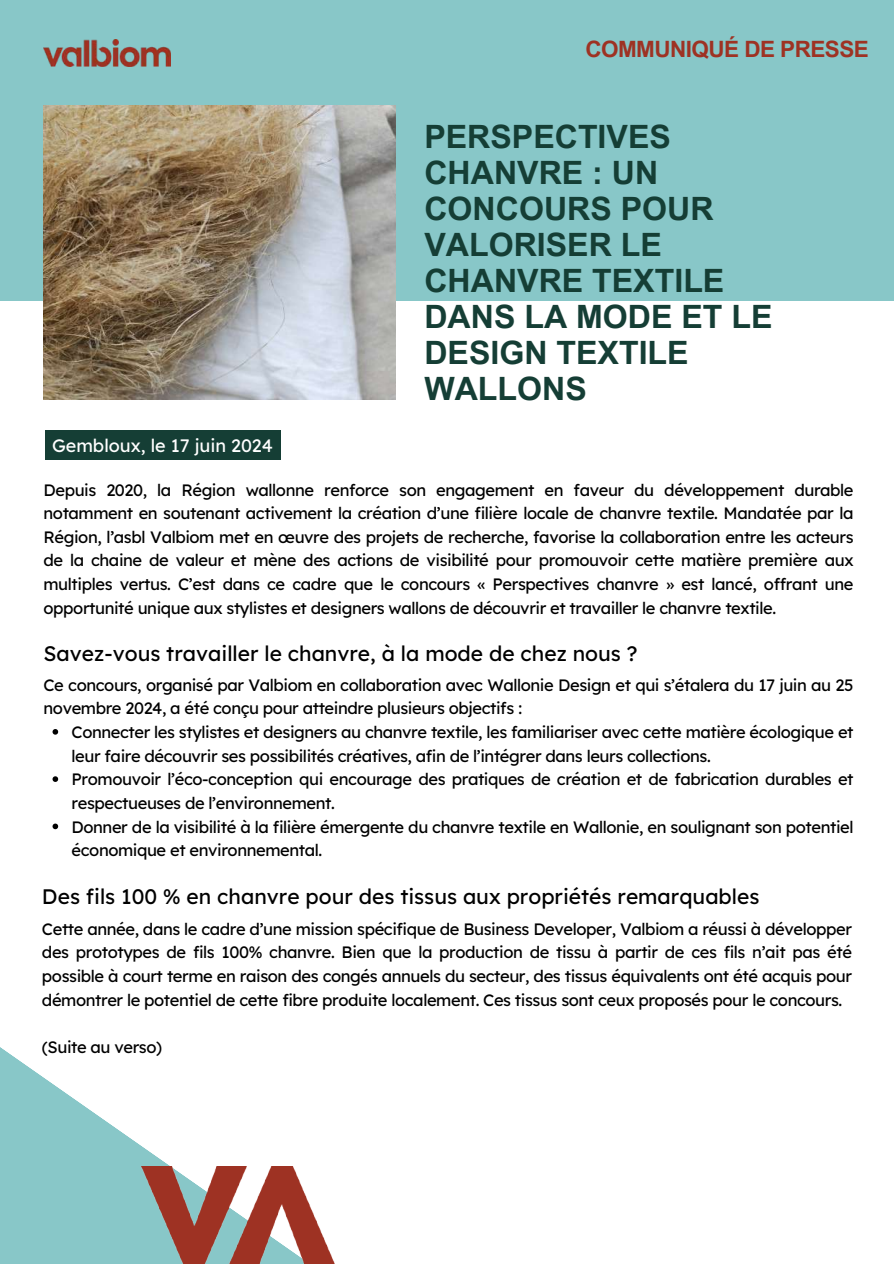
<style>
.page{position:relative;width:894px;height:1264px;background:#fff}
.page>*{position:absolute;margin:0;border:0;box-sizing:border-box;transform-origin:0 0}
.t1{font:700 32.1px/36px "Arial MT Pro";color:#153e35}
.t2{font:700 22.5px "Arial MT Pro";letter-spacing:-.025em;color:#9e3223}
.t3{font:21px "Lexend Deca";color:#000}
.t4{font:18px "Lexend Deca";color:#fff}
.t5{font:16.5px/23.7px "Lexend Deca";letter-spacing:-.025em;color:#000;text-align:justify}
</style>
<div class="page">
<div style="left:0;top:0;width:893px;height:300px;background:#88c7c8"></div>
<svg style="left:0;top:1047px;width:170px;height:216px;fill:#88c7c8"></svg>
<img style="left:141px;top:1166px;width:194px;height:97px">
<img style="left:43px;top:106px;width:353px;height:293px">
<img style="left:43px;top:40px;width:128px;height:27px">
<div style="left:45px;top:430px;width:235px;height:30px;background:#153e35"></div>
<svg style="left:52px;top:729px;width:6px;height:5px"></svg>
<svg style="left:52px;top:776px;width:6px;height:6px"></svg>
<svg style="left:52px;top:823px;width:6px;height:6px"></svg>
<h2 class="t2" style="left:585px;top:41px;width:285px">COMMUNIQUÉ DE PRESSE</h2>
<p class="t4" style="left:52px;top:434px;width:222px">Gembloux, le 17 juin 2024</p>
<h1 class="t1" style="left:424px;top:122px;width:349px">PERSPECTIVES<br>CHANVRE : UN<br>CONCOURS POUR<br>VALORISER LE<br>CHANVRE TEXTILE<br>DANS LA MODE ET LE<br>DESIGN TEXTILE<br>WALLONS</h1>
<p class="t5" style="left:43px;top:477px;width:811px">Depuis 2020, la Région wallonne renforce son engagement en faveur du développement durable notamment en soutenant activement la création d’une filière locale de chanvre textile. Mandatée par la Région, l’asbl Valbiom met en œuvre des projets de recherche, favorise la collaboration entre les acteurs de la chaine de valeur et mène des actions de visibilité pour promouvoir cette matière première aux multiples vertus. C’est dans ce cadre que le concours « Perspectives chanvre » est lancé, offrant une opportunité unique aux stylistes et designers wallons de découvrir et travailler le chanvre textile.</p>
<p class="t3" style="left:43px;top:639px;width:595px">Savez-vous travailler le chanvre, à la mode de chez nous ?</p>
<p class="t5" style="left:43px;top:672px;width:811px">Ce concours, organisé par Valbiom en collaboration avec Wallonie Design et qui s’étalera du 17 juin au 25 novembre 2024, a été conçu pour atteindre plusieurs objectifs :</p>
<p class="t5" style="left:72px;top:720px;width:783px;text-align:left">Connecter les stylistes et designers au chanvre textile, les familiariser avec cette matière écologique et leur faire découvrir ses possibilités créatives, afin de l’intégrer dans leurs collections.<br>Promouvoir l’éco-conception qui encourage des pratiques de création et de fabrication durables et respectueuses de l’environnement.<br>Donner de la visibilité à la filière émergente du chanvre textile en Wallonie, en soulignant son potentiel économique et environnemental.</p>
<p class="t3" style="left:42px;top:883px;width:718px">Des fils 100 % en chanvre pour des tissus aux propriétés remarquables</p>
<p class="t5" style="left:42px;top:916px;width:811px">Cette année, dans le cadre d’une mission spécifique de Business Developer, Valbiom a réussi à développer des prototypes de fils 100% chanvre. Bien que la production de tissu à partir de ces fils n’ait pas été possible à court terme en raison des congés annuels du secteur, des tissus équivalents ont été acquis pour démontrer le potentiel de cette fibre produite localement. Ces tissus sont ceux proposés pour le concours.</p>
<p class="t5" style="left:42px;top:1034px;width:122px">(Suite au verso)</p>
</div>
